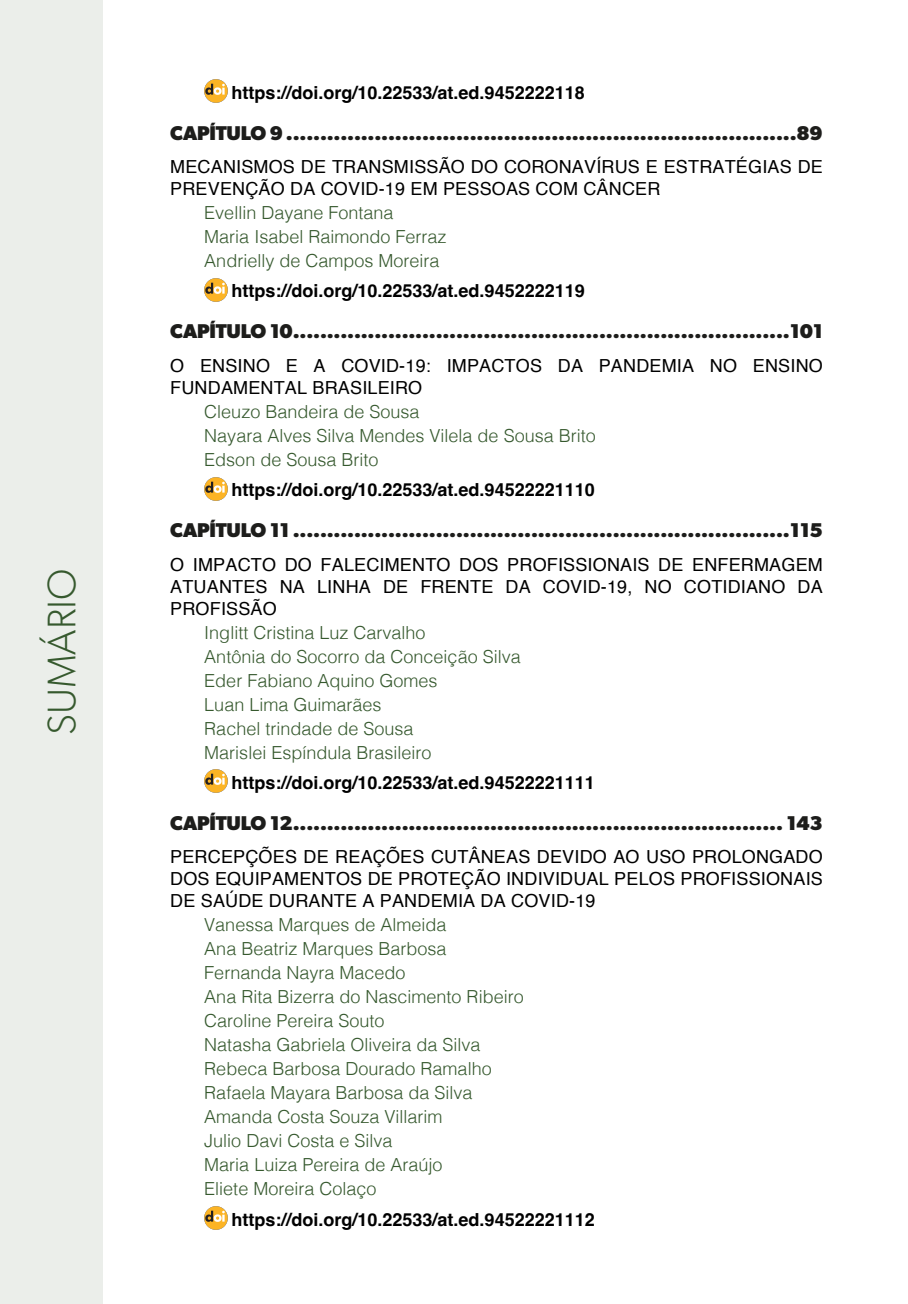
<style>
.page{position:relative;width:908px;height:1304px;background:#fff}
.page>*{position:absolute;margin:0;border:0;box-sizing:border-box;transform-origin:0 0}
.t1{font:300 40px "Gibson";color:#36592e}
.t2{font:700 20px "Gibson";letter-spacing:-.01em;color:#1d1d1b}
.t3{font:300 18px/24px "Helvetica";color:#36592e}
.t4{font:18px/22px "Helvetica";letter-spacing:.01em;color:#000}
.t5{font:700 18px "Helvetica";color:#000}
</style>
<div class="page">
<div style="left:0;top:0;width:103px;height:1304px;background:#ebeeea"></div>
<img style="left:204px;top:80px;width:23px;height:23px">
<img style="left:204px;top:278px;width:23px;height:23px">
<img style="left:204px;top:477px;width:23px;height:23px">
<img style="left:204px;top:770px;width:23px;height:23px">
<img style="left:204px;top:1207px;width:23px;height:23px">
<h1 class="t1" style="left:37px;top:735px;width:167px;rotate:-90deg">SUMÁRIO</h1>
<p class="t5" style="left:231px;top:81px;width:355px">https://doi.org/10.22533/at.ed.9452222118</p>
<p class="t2" style="left:170px;top:121px;width:653px">CAPÍTULO 9 ...........................................................................89</p>
<p class="t4" style="left:170px;top:156px;width:653px">MECANISMOS DE TRANSMISSÃO DO CORONAVÍRUS E ESTRATÉGIAS DE<br>PREVENÇÃO DA COVID-19 EM PESSOAS COM CÂNCER</p>
<p class="t3" style="left:204px;top:199px;width:244px">Evellin Dayane Fontana<br>Maria Isabel Raimondo Ferraz<br>Andrielly de Campos Moreira</p>
<p class="t5" style="left:231px;top:280px;width:355px">https://doi.org/10.22533/at.ed.9452222119</p>
<p class="t2" style="left:170px;top:320px;width:653px">CAPÍTULO 10.........................................................................101</p>
<p class="t4" style="left:170px;top:355px;width:653px">O ENSINO E A COVID-19: IMPACTOS DA PANDEMIA NO ENSINO<br>FUNDAMENTAL BRASILEIRO</p>
<p class="t3" style="left:204px;top:398px;width:393px">Cleuzo Bandeira de Sousa<br>Nayara Alves Silva Mendes Vilela de Sousa Brito<br>Edson de Sousa Brito</p>
<p class="t5" style="left:231px;top:479px;width:365px">https://doi.org/10.22533/at.ed.94522221110</p>
<p class="t2" style="left:170px;top:518px;width:653px">CAPÍTULO 11 .........................................................................115</p>
<p class="t4" style="left:170px;top:554px;width:653px;text-align:justify">O IMPACTO DO FALECIMENTO DOS PROFISSIONAIS DE ENFERMAGEM ATUANTES NA LINHA DE FRENTE DA COVID-19, NO COTIDIANO DA PROFISSÃO</p>
<p class="t3" style="left:204px;top:619px;width:318px">Inglitt Cristina Luz Carvalho<br>Antônia do Socorro da Conceição Silva<br>Eder Fabiano Aquino Gomes<br>Luan Lima Guimarães<br>Rachel trindade de Sousa<br>Marislei Espíndula Brasileiro</p>
<p class="t5" style="left:231px;top:772px;width:365px">https://doi.org/10.22533/at.ed.94522221111</p>
<p class="t2" style="left:170px;top:811px;width:653px">CAPÍTULO 12........................................................................ 143</p>
<p class="t4" style="left:170px;top:847px;width:653px;text-align:justify">PERCEPÇÕES DE REAÇÕES CUTÂNEAS DEVIDO AO USO PROLONGADO DOS EQUIPAMENTOS DE PROTEÇÃO INDIVIDUAL PELOS PROFISSIONAIS DE SAÚDE DURANTE A PANDEMIA DA COVID-19</p>
<p class="t3" style="left:204px;top:912px;width:321px">Vanessa Marques de Almeida<br>Ana Beatriz Marques Barbosa<br>Fernanda Nayra Macedo<br>Ana Rita Bizerra do Nascimento Ribeiro<br>Caroline Pereira Souto<br>Natasha Gabriela Oliveira da Silva<br>Rebeca Barbosa Dourado Ramalho<br>Rafaela Mayara Barbosa da Silva<br>Amanda Costa Souza Villarim<br>Julio Davi Costa e Silva<br>Maria Luiza Pereira de Araújo<br>Eliete Moreira Colaço</p>
<p class="t5" style="left:231px;top:1208px;width:365px">https://doi.org/10.22533/at.ed.94522221112</p>
</div>
